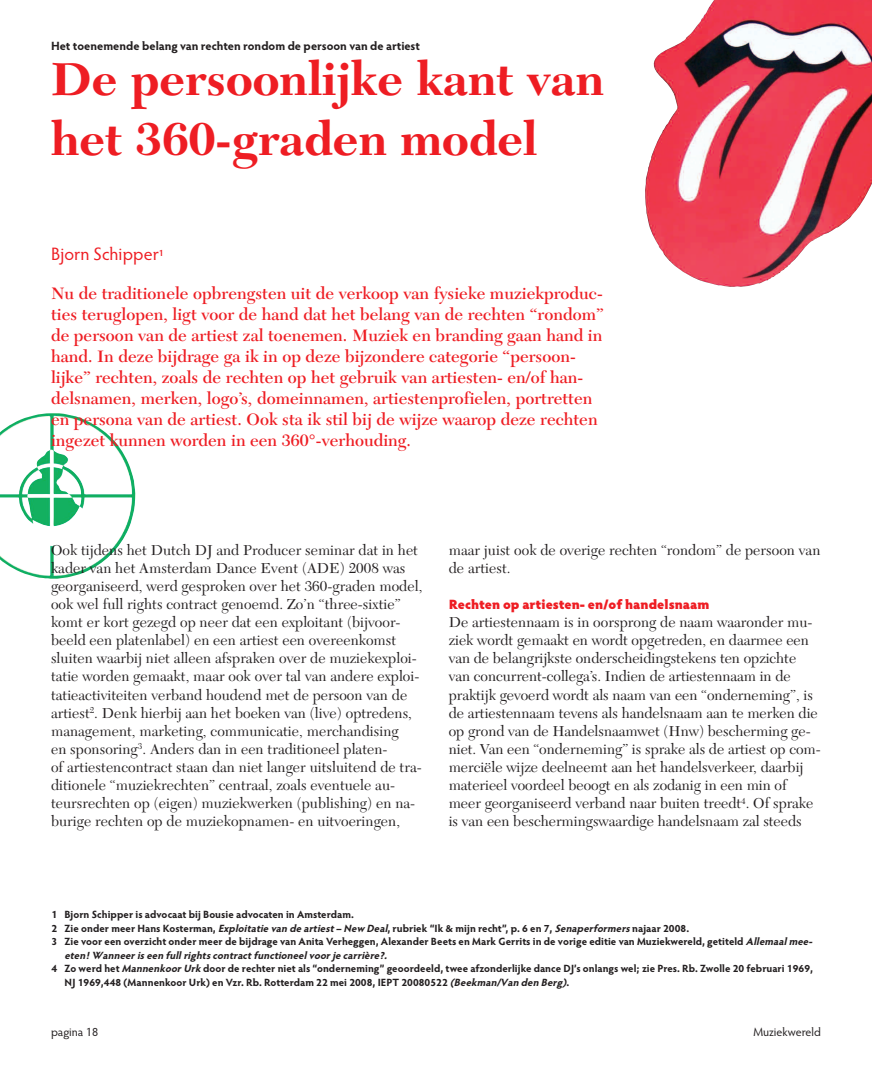
<style>
.page{position:relative;width:872px;height:1085px;background:#fff}
.page>*{position:absolute;margin:0;border:0;box-sizing:border-box;transform-origin:0 0}
.t1{font:700 48px/59.7px "New Caledonia";color:#ee1d23}
.t2{font:18px "Hypatia Sans Pro";letter-spacing:.005em;color:#ee1d23}
.t3{font:600 17.25px/21px "New Caledonia";letter-spacing:.005em;color:#ee1d23}
.t4{font:15px/18px "New Caledonia";letter-spacing:.005em;color:#231f20}
.t5{font:900 13.5px "Hypatia Sans Pro";color:#ee1d23}
.t6{font:700 12px "Hypatia Sans Pro";color:#231f20}
.t7{font:12px "Hypatia Sans Pro";color:#231f20}
.t8{font:700 10.5px "Hypatia Sans Pro";letter-spacing:.005em;color:#231f20}
.t9{font:italic 700 10.5px "Hypatia Sans Pro";color:#231f20}
.s1{font-style:italic}
</style>
<div class="page">
<img style="left:645px;top:0;width:227px;height:287px">
<img style="left:0;top:413px;width:136px;height:166px">
<p class="t6" style="left:51px;top:41px;width:370px">Het toenemende belang van rechten rondom de persoon van de artiest</p>
<h1 class="t1" style="left:51px;top:54px;width:554px">De persoonlijke kant van het 360-graden model</h1>
<p class="t2" style="left:51px;top:247px;width:114px">Bjorn Schipper<sup>1</sup></p>
<p class="t3" style="left:51px;top:284px;width:554px">Nu de traditionele opbrengsten uit de verkoop van fysieke muziekproduc&shy;ties teruglopen, ligt voor de hand dat het belang van de rechten “rondom” de persoon van de artiest zal toenemen. Muziek en branding gaan hand in hand. In deze bijdrage ga ik in op deze bijzondere categorie “persoon&shy;lijke” rechten, zoals de rechten op het gebruik van artiesten- en/of han&shy;delsnamen, merken, logo’s, domeinnamen, artiestenprofielen, portretten en persona van de artiest. Ook sta ik stil bij de wijze waarop deze rechten ingezet kunnen worden in een 360°-verhouding.</p>
<p class="t4" style="left:51px;top:543px;width:373px">Ook tijdens het Dutch DJ and Producer seminar dat in het kader van het Amsterdam Dance Event (ADE) 2008 was georganiseerd, werd gesproken over het 360-graden model, ook wel full rights contract genoemd. Zo’n “three-sixtie” komt er kort gezegd op neer dat een exploitant (bijvoor&shy;beeld een platenlabel) en een artiest een overeenkomst sluiten waarbij niet alleen afspraken over de muziekexploi&shy;tatie worden gemaakt, maar ook over tal van andere exploi&shy;tatieactiviteiten verband houdend met de persoon van de artiest<sup>2</sup>. Denk hierbij aan het boeken van (live) optredens, management, marketing, communicatie, merchandising<br>en sponsoring<sup>3</sup>. Anders dan in een traditioneel platen-<br>of artiestencontract staan dan niet langer uitsluitend de tra&shy;ditionele “muziekrechten” centraal, zoals eventuele au&shy;teursrechten op (eigen) muziekwerken (publishing) en na&shy;burige rechten op de muziekopnamen- en uitvoeringen,</p>
<p class="t4" style="left:449px;top:543px;width:373px">maar juist ook de overige rechten “rondom” de persoon van de artiest.</p>
<p class="t5" style="left:449px;top:599px;width:262px">Rechten op artiesten- en/of handelsnaam</p>
<p class="t4" style="left:449px;top:615px;width:373px">De artiestennaam is in oorsprong de naam waaronder mu&shy;ziek wordt gemaakt en wordt opgetreden, en daarmee een van de belangrijkste onderscheidingstekens ten opzichte van concurrent-collega’s. Indien de artiestennaam in de praktijk gevoerd wordt als naam van een “onderneming”, is de artiestennaam tevens als handelsnaam aan te merken die op grond van de Handelsnaamwet (Hnw) bescherming ge&shy;niet. Van een “onderneming” is sprake als de artiest op com&shy;merciële wijze deelneemt aan het handelsverkeer, daarbij materieel voordeel beoogt en als zodanig in een min of meer georganiseerd verband naar buiten treedt<sup>4</sup>. Of sprake is van een beschermingswaardige handelsnaam zal steeds</p>
<p class="t8" style="left:52px;top:910px;width:304px">1 Bjorn Schipper is advocaat bij Bousie advocaten in Amsterdam.</p>
<p class="t8" style="left:52px;top:924px;width:639px">2 Zie onder meer Hans Kosterman, <span class="s1">Exploitatievandeartiest–NewDeal</span>, rubriek “Ik &amp; mijn recht”, p. 6 en 7, <span class="s1">Senaperformers</span>najaar 2008.</p>
<p class="t8" style="left:52px;top:937px;width:764px">3 Zie voor een overzicht onder meer de bijdrage van Anita Verheggen, Alexander Beets en Mark Gerrits in de vorige editie van Muziekwereld, getiteld <span class="s1">Allemaalmee-</span></p>
<p class="t9" style="left:64px;top:951px;width:326px">eten! Wanneer is een full rights contract functioneel voor je carrière?.</p>
<p class="t8" style="left:52px;top:964px;width:763px">4 Zo werd het <span class="s1">MannenkoorUrk</span> door de rechter niet als “onderneming” geoordeeld, twee afzonderlijke dance DJ’s onlangs wel; zie Pres. Rb. Zwolle 20 februari 1969,</p>
<p class="t8" style="left:64px;top:978px;width:506px">NJ 1969,448 (Mannenkoor Urk) en Vzr. Rb. Rotterdam 22 mei 2008, IEPT 20080522 <span class="s1">(Beekman/VandenBerg)</span>.</p>
<p class="t7" style="left:51px;top:1027px;width:49px">pagina 18</p>
<p class="t7" style="left:753px;top:1027px;width:69px">Muziekwereld</p>
</div>
